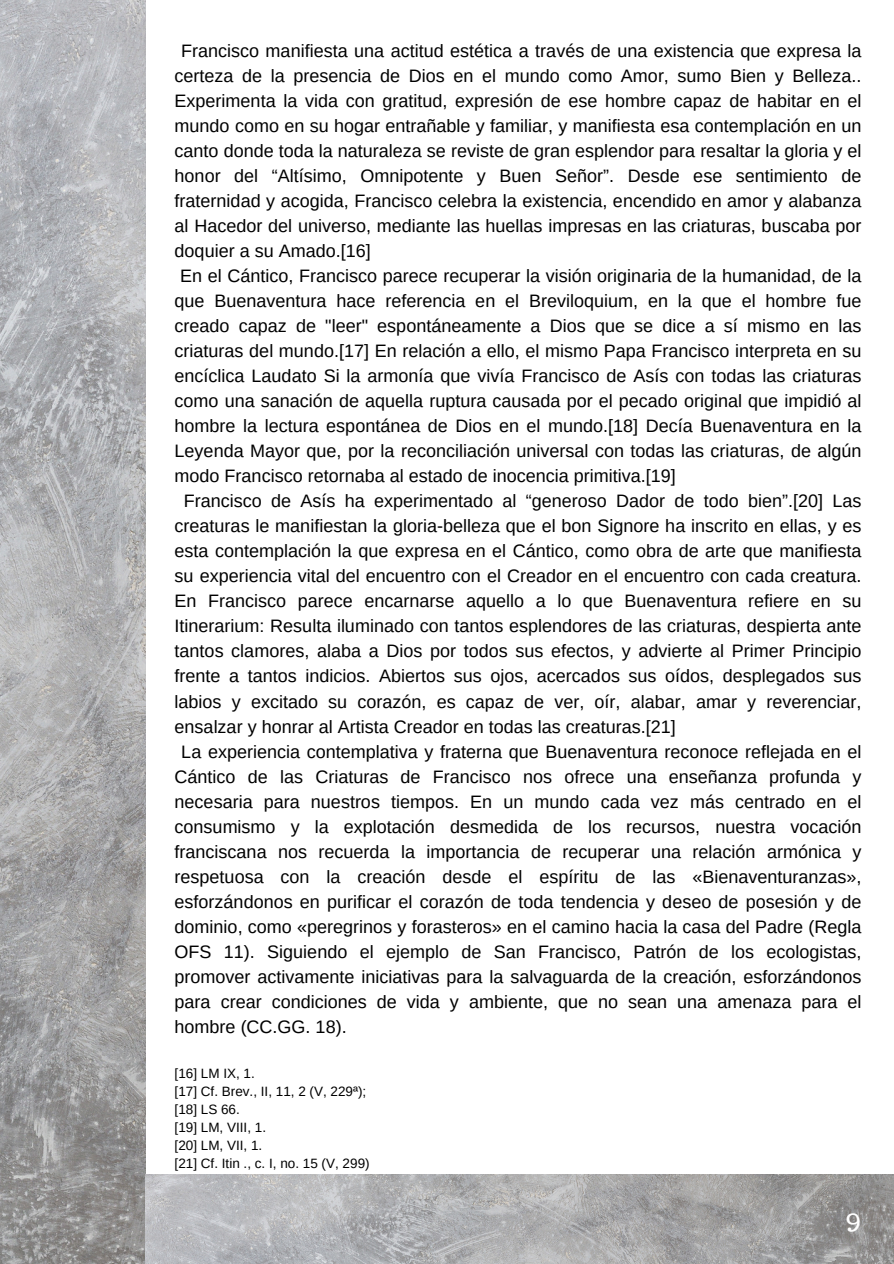
<style>
.page{position:relative;width:894px;height:1264px;background:#fff}
.page>*{position:absolute;margin:0;border:0;box-sizing:border-box;transform-origin:0 0}
.t1{font:27px "Trocchi";color:#fff}
.t2{font:18px "Arimo";color:#000}
.t3{font:13.5px "Arimo";color:#000}
</style>
<div class="page">
<img style="left:0;top:0;width:145px;height:1263px">
<img style="left:145px;top:1174px;width:748px;height:89px">
<p class="t2" style="left:181px;top:41px;width:681px">Francisco manifiesta una actitud estética a través de una existencia que expresa la</p>
<p class="t2" style="left:174px;top:66px;width:688px">certeza de la presencia de Dios en el mundo como Amor, sumo Bien y Belleza..</p>
<p class="t2" style="left:174px;top:91px;width:688px">Experimenta la vida con gratitud, expresión de ese hombre capaz de habitar en el</p>
<p class="t2" style="left:174px;top:116px;width:688px">mundo como en su hogar entrañable y familiar, y manifiesta esa contemplación en un</p>
<p class="t2" style="left:174px;top:141px;width:688px">canto donde toda la naturaleza se reviste de gran esplendor para resaltar la gloria y el</p>
<p class="t2" style="left:174px;top:166px;width:688px">honor del “Altísimo, Omnipotente y Buen Señor”. Desde ese sentimiento de</p>
<p class="t2" style="left:174px;top:191px;width:688px">fraternidad y acogida, Francisco celebra la existencia, encendido en amor y alabanza</p>
<p class="t2" style="left:174px;top:216px;width:688px">al Hacedor del universo, mediante las huellas impresas en las criaturas, buscaba por</p>
<p class="t2" style="left:174px;top:241px;width:197px">doquier a su Amado.[16]</p>
<p class="t2" style="left:180px;top:266px;width:682px">En el Cántico, Francisco parece recuperar la visión originaria de la humanidad, de la</p>
<p class="t2" style="left:174px;top:291px;width:688px">que Buenaventura hace referencia en el Breviloquium, en la que el hombre fue</p>
<p class="t2" style="left:174px;top:316px;width:688px">creado capaz de "leer" espontáneamente a Dios que se dice a sí mismo en las</p>
<p class="t2" style="left:174px;top:341px;width:688px">criaturas del mundo.[17] En relación a ello, el mismo Papa Francisco interpreta en su</p>
<p class="t2" style="left:174px;top:366px;width:688px">encíclica Laudato Si la armonía que vivía Francisco de Asís con todas las criaturas</p>
<p class="t2" style="left:174px;top:391px;width:688px">como una sanación de aquella ruptura causada por el pecado original que impidió al</p>
<p class="t2" style="left:174px;top:416px;width:688px">hombre la lectura espontánea de Dios en el mundo.[18] Decía Buenaventura en la</p>
<p class="t2" style="left:174px;top:441px;width:688px">Leyenda Mayor que, por la reconciliación universal con todas las criaturas, de algún</p>
<p class="t2" style="left:174px;top:466px;width:502px">modo Francisco retornaba al estado de inocencia primitiva.[19]</p>
<p class="t2" style="left:184px;top:491px;width:679px">Francisco de Asís ha experimentado al “generoso Dador de todo bien”.[20] Las</p>
<p class="t2" style="left:174px;top:516px;width:688px">creaturas le manifiestan la gloria-belleza que el bon Signore ha inscrito en ellas, y es</p>
<p class="t2" style="left:174px;top:541px;width:688px">esta contemplación la que expresa en el Cántico, como obra de arte que manifiesta</p>
<p class="t2" style="left:174px;top:566px;width:688px">su experiencia vital del encuentro con el Creador en el encuentro con cada creatura.</p>
<p class="t2" style="left:174px;top:591px;width:688px">En Francisco parece encarnarse aquello a lo que Buenaventura refiere en su</p>
<p class="t2" style="left:174px;top:616px;width:688px">Itinerarium: Resulta iluminado con tantos esplendores de las criaturas, despierta ante</p>
<p class="t2" style="left:174px;top:641px;width:688px">tantos clamores, alaba a Dios por todos sus efectos, y advierte al Primer Principio</p>
<p class="t2" style="left:174px;top:666px;width:688px">frente a tantos indicios. Abiertos sus ojos, acercados sus oídos, desplegados sus</p>
<p class="t2" style="left:174px;top:691px;width:688px">labios y excitado su corazón, es capaz de ver, oír, alabar, amar y reverenciar,</p>
<p class="t2" style="left:174px;top:716px;width:502px">ensalzar y honrar al Artista Creador en todas las creaturas.[21]</p>
<p class="t2" style="left:181px;top:741px;width:681px">La experiencia contemplativa y fraterna que Buenaventura reconoce reflejada en el</p>
<p class="t2" style="left:174px;top:766px;width:688px">Cántico de las Criaturas de Francisco nos ofrece una enseñanza profunda y</p>
<p class="t2" style="left:174px;top:791px;width:688px">necesaria para nuestros tiempos. En un mundo cada vez más centrado en el</p>
<p class="t2" style="left:174px;top:816px;width:688px">consumismo y la explotación desmedida de los recursos, nuestra vocación</p>
<p class="t2" style="left:174px;top:841px;width:688px">franciscana nos recuerda la importancia de recuperar una relación armónica y</p>
<p class="t2" style="left:174px;top:866px;width:688px">respetuosa con la creación desde el espíritu de las «Bienaventuranzas»,</p>
<p class="t2" style="left:174px;top:891px;width:688px">esforzándonos en purificar el corazón de toda tendencia y deseo de posesión y de</p>
<p class="t2" style="left:174px;top:916px;width:688px">dominio, como «peregrinos y forasteros» en el camino hacia la casa del Padre (Regla</p>
<p class="t2" style="left:174px;top:941px;width:688px">OFS 11). Siguiendo el ejemplo de San Francisco, Patrón de los ecologistas,</p>
<p class="t2" style="left:174px;top:966px;width:688px">promover activamente iniciativas para la salvaguarda de la creación, esforzándonos</p>
<p class="t2" style="left:174px;top:991px;width:688px">para crear condiciones de vida y ambiente, que no sean una amenaza para el</p>
<p class="t2" style="left:174px;top:1016px;width:173px">hombre (CC.GG. 18).</p>
<p class="t3" style="left:174px;top:1065px;width:82px">[16] LM IX, 1.</p>
<p class="t3" style="left:174px;top:1083px;width:193px">[17] Cf. Brev., II, 11, 2 (V, 229ª);</p>
<p class="t3" style="left:174px;top:1101px;width:67px">[18] LS 66.</p>
<p class="t3" style="left:174px;top:1119px;width:93px">[19] LM, VIII, 1.</p>
<p class="t3" style="left:174px;top:1137px;width:89px">[20] LM, VII, 1.</p>
<p class="t3" style="left:174px;top:1155px;width:196px">[21] Cf. Itin ., c. I, no. 15 (V, 299)</p>
<p class="t1" style="left:844px;top:1200px;width:18px">9</p>
</div>
